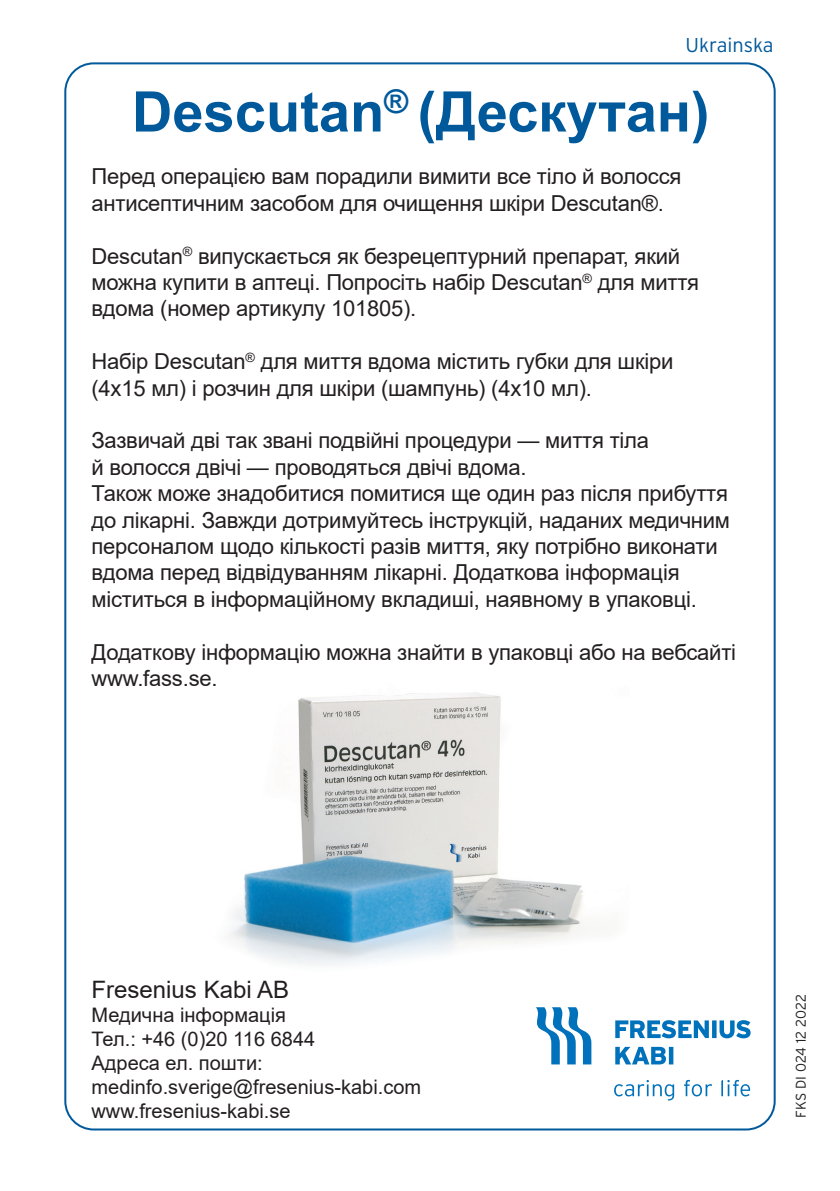
<style>
.page{position:relative;width:840px;height:1191px;background:#fff}
.page>*{position:absolute;margin:0;border:0;box-sizing:border-box;transform-origin:0 0}
.t1{font:700 56px "Arial";color:#00599b}
.t2{font:24px "Arial";color:#231f20}
.t3{font:22px/26.4px "Arial";letter-spacing:-.01em;color:#231f20}
.t4{font:20px/24px "Arial";color:#231f20}
.t5{font:300 20px "Interstate";color:#00599b}
.t6{font:300 14px "Interstate";color:#231f20}
</style>
<div class="page">
<img style="left:230px;top:692px;width:376px;height:274px">
<svg style="left:536px;top:1007px;width:55px;height:57px"></svg>
<svg style="left:615px;top:1046px;width:58px;height:18px"></svg>
<svg style="left:615px;top:1020px;width:135px;height:18px"></svg>
<svg style="left:614px;top:1079px;width:135px;height:21px"></svg>
<p class="t5" style="left:685px;top:34px;width:89px">Ukrainska</p>
<p class="t1" style="left:132px;top:72px;width:578px">Descutan<sup>®</sup> (Дескутан)</p>
<p class="t3" style="left:91px;top:163px;width:591px">Перед операцією вам порадили вимити все тіло й волосся антисептичним засобом для очищення шкіри Descutan®.</p>
<p class="t3" style="left:91px;top:242px;width:609px">Descutan<sup>®</sup> випускається як безрецептурний препарат, який можна купити в аптеці. Попросіть набір Descutan<sup>®</sup> для миття вдома (номер артикулу 101805).</p>
<p class="t3" style="left:91px;top:348px;width:583px">Набір Descutan<sup>®</sup> для миття вдома містить губки для шкіри (4х15 мл) і розчин для шкіри (шампунь) (4х10 мл).</p>
<p class="t3" style="left:91px;top:427px;width:558px">Зазвичай дві так звані подвійні процедури — миття тіла й волосся двічі — проводяться двічі вдома.</p>
<p class="t3" style="left:91px;top:480px;width:639px">Також може знадобитися помитися ще один раз після прибуття до лікарні. Завжди дотримуйтесь інструкцій, наданих медичним персоналом щодо кількості разів миття, яку потрібно виконати вдома перед відвідуванням лікарні. Додаткова інформація міститься в інформаційному вкладиші, наявному в упаковці.</p>
<p class="t3" style="left:91px;top:638px;width:645px">Додаткову інформацію можна знайти в упаковці або на вебсайті www.fass.se.</p>
<p class="t2" style="left:91px;top:973px;width:199px">Fresenius Kabi AB</p>
<p class="t4" style="left:91px;top:1003px;width:196px">Медична інформація</p>
<p class="t4" style="left:91px;top:1027px;width:225px">Тел.: +46 (0)20 116 6844</p>
<p class="t4" style="left:91px;top:1051px;width:331px">Адреса ел. пошти: medinfo.sverige@fresenius-kabi.com</p>
<p class="t4" style="left:91px;top:1099px;width:200px">www.fresenius-kabi.se</p>
<p class="t6" style="left:792px;top:1117px;width:125px;rotate:-90deg">FKS DI 024 12 2022</p>
</div>
